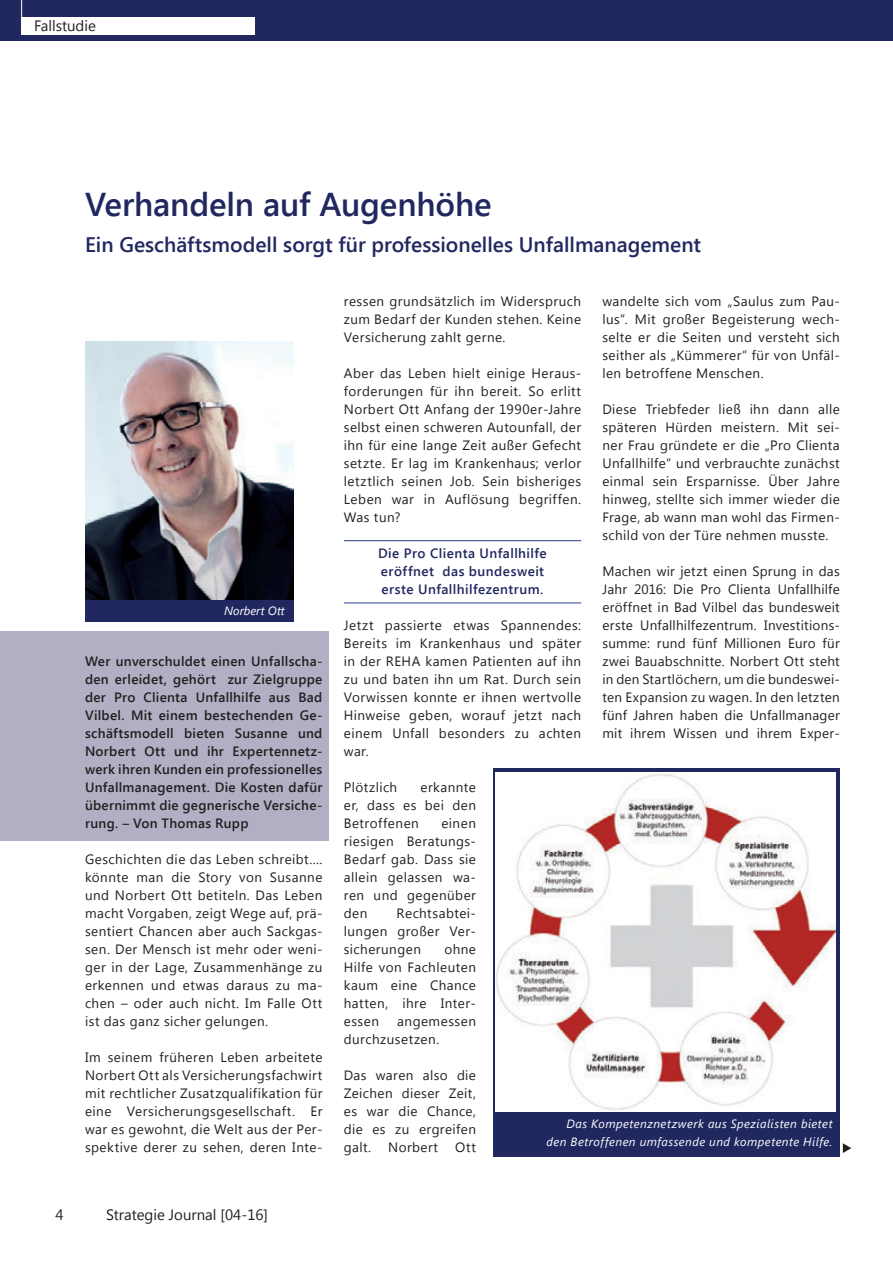
<style>
.page{position:relative;width:893px;height:1263px;background:#fff}
.page>*{position:absolute;margin:0;border:0;box-sizing:border-box;transform-origin:0 0}
.t1{font:600 33px "Segoe UI";letter-spacing:-.005em;color:#212860}
.t2{font:600 21px "Segoe UI";color:#212860}
.t3{font:15px "Segoe UI";color:#231f20}
.t4{font:13.5px/18px "Segoe UI";letter-spacing:.035em;color:#231f20;text-align:justify}
.t5{font:600 13.5px/18px "Segoe UI";letter-spacing:.02em;color:#231f20;text-align:justify}
.t6{font:600 13.5px/18px "Segoe UI";letter-spacing:.035em;color:#212860}
.t7{font:italic 12px/18px "Segoe UI";letter-spacing:.04em;color:#fff;text-align:right}
.t8{font:italic 12px "Segoe UI";color:#fff}
</style>
<div class="page">
<div style="left:0;top:0;width:893px;height:40px;background:#212860"></div>
<hr style="left:21px;top:0;width:1px;height:30px;background:#fff">
<div style="left:0;top:631px;width:329px;height:209px;background:#b1afc4"></div>
<hr style="left:344px;top:540px;width:237px;height:1px;background:#253f8e">
<hr style="left:344px;top:603px;width:237px;height:1px;background:#253f8e">
<svg style="left:843px;top:1143px;width:8px;height:10px"></svg>
<div style="left:21px;top:17px;width:234px;height:17px;background:#fff"></div>
<div style="left:85px;top:599px;width:208px;height:22px;background:#212860"></div>
<div style="left:493px;top:768px;width:347px;height:389px;background:#212860"></div>
<img style="left:85px;top:341px;width:208px;height:258px">
<img style="left:496px;top:772px;width:340px;height:339px">
<p class="t3" style="left:34px;top:15px;width:63px">Fallstudie</p>
<h1 class="t1" style="left:85px;top:181px;width:408px">Verhandeln auf Augenhöhe</h1>
<h2 class="t2" style="left:85px;top:230px;width:618px">Ein Geschäftsmodell sorgt für professionelles Unfallmanagement</h2>
<p class="t8" style="left:224px;top:602px;width:62px">Norbert Ott</p>
<p class="t5" style="left:85px;top:652px;width:239px">Wer unverschuldet einen Unfallscha&shy;den erleidet, gehört zur Zielgruppe der Pro Clienta Unfallhilfe aus Bad Vilbel. Mit einem bestechenden Ge&shy;schäftsmodell bieten Susanne und Norbert Ott und ihr Expertennetz&shy;werk ihren Kunden ein professionelles Unfallmanagement. Die Kosten dafür übernimmt die gegnerische Versiche&shy;rung. – Von Thomas Rupp</p>
<p class="t4" style="left:85px;top:850px;width:239px">Geschichten die das Leben schreibt.... könnte man die Story von Susanne und Norbert Ott betiteln. Das Leben macht Vorgaben, zeigt Wege auf, prä&shy;sentiert Chancen aber auch Sackgas&shy;sen. Der Mensch ist mehr oder weni&shy;ger in der Lage, Zusammenhänge zu erkennen und etwas daraus zu ma&shy;chen – oder auch nicht. Im Falle Ott ist das ganz sicher gelungen.</p>
<p class="t4" style="left:85px;top:1048px;width:239px">Im seinem früheren Leben arbeitete Norbert Ott als Versicherungsfachwirt mit rechtlicher Zusatzqualifikation für eine Versicherungsgesellschaft. Er war es gewohnt, die Welt aus der Per&shy;spektive derer zu sehen, deren Inte-</p>
<p class="t4" style="left:602px;top:291px;width:239px">wandelte sich vom „Saulus zum Pau&shy;lus“. Mit großer Begeisterung wech&shy;selte er die Seiten und versteht sich seither als „Kümmerer“ für von Unfäl&shy;len betroffene Menschen.</p>
<p class="t4" style="left:602px;top:399px;width:239px">Diese Triebfeder ließ ihn dann alle späteren Hürden meistern. Mit sei&shy;ner Frau gründete er die „Pro Clienta Unfallhilfe“ und verbrauchte zunächst einmal sein Ersparnisse. Über Jahre hinweg, stellte sich immer wieder die Frage, ab wann man wohl das Firmen&shy;schild von der Türe nehmen musste.</p>
<p class="t4" style="left:602px;top:561px;width:239px">Machen wir jetzt einen Sprung in das Jahr 2016: Die Pro Clienta Unfallhilfe eröffnet in Bad Vilbel das bundesweit erste Unfallhilfezentrum. Investitions&shy;summe: rund fünf Millionen Euro für zwei Bauabschnitte. Norbert Ott steht in den Startlöchern, um die bundeswei&shy;ten Expansion zu wagen. In den letzten fünf Jahren haben die Unfallmanager mit ihrem Wissen und ihrem Exper-</p>
<p class="t4" style="left:344px;top:292px;width:239px">ressen grundsätzlich im Widerspruch zum Bedarf der Kunden stehen. Keine Versicherung zahlt gerne.</p>
<p class="t4" style="left:344px;top:364px;width:239px">Aber das Leben hielt einige Heraus&shy;forderungen für ihn bereit. So erlitt Norbert Ott Anfang der 1990er-Jahre selbst einen schweren Autounfall, der ihn für eine lange Zeit außer Gefecht setzte. Er lag im Krankenhaus; verlor letztlich seinen Job. Sein bisheriges Leben war in Auflösung begriffen.<br>Was tun?</p>
<p class="t6" style="left:378px;top:544px;width:170px">Die Pro Clienta Unfallhilfe eröffnet das bundesweit erste Unfallhilfezentrum.</p>
<p class="t4" style="left:344px;top:616px;width:239px">Jetzt passierte etwas Spannendes:<br>Bereits im Krankenhaus und später in der REHA kamen Patienten auf ihn zu und baten ihn um Rat. Durch sein Vorwissen konnte er ihnen wertvolle Hinweise geben, worauf jetzt nach einem Unfall besonders zu achten war.</p>
<p class="t4" style="left:344px;top:778px;width:55px">Plötzlich</p>
<p class="t4" style="left:344px;top:778px;width:134px;text-indent:77px">erkannte er, dass es bei den Betroffenen</p>
<p class="t4" style="left:344px;top:814px;width:134px;text-indent:98px">einen riesigen Beratungs-Bedarf gab. Dass sie allein gelassen wa&shy;ren und gegenüber den</p>
<p class="t4" style="left:344px;top:904px;width:134px;text-indent:53px">Rechtsabtei&shy;lungen großer Ver&shy;sicherungen</p>
<p class="t4" style="left:344px;top:940px;width:134px;text-indent:100px">ohne Hilfe von Fachleuten kaum eine Chance hatten, ihre Inter&shy;essen</p>
<p class="t4" style="left:344px;top:1011px;width:134px;text-indent:53px">angemessen durchzusetzen.</p>
<p class="t4" style="left:344px;top:1065px;width:134px">Das waren also die Zeichen dieser Zeit, es war die Chance, die es zu ergreifen galt.</p>
<p class="t7" style="left:547px;top:1114px;width:287px">Das Kompetenznetzwerk aus Spezialisten bietet den Betroffenen umfassende und kompetente Hilfe.</p>
<p class="t4" style="left:388px;top:1137px;width:51px">Norbert</p>
<p class="t4" style="left:455px;top:1137px;width:22px">Ott</p>
<p class="t3" style="left:55px;top:1205px;width:10px">4</p>
<p class="t3" style="left:106px;top:1205px;width:163px">Strategie Journal [04-16]</p>
</div>
